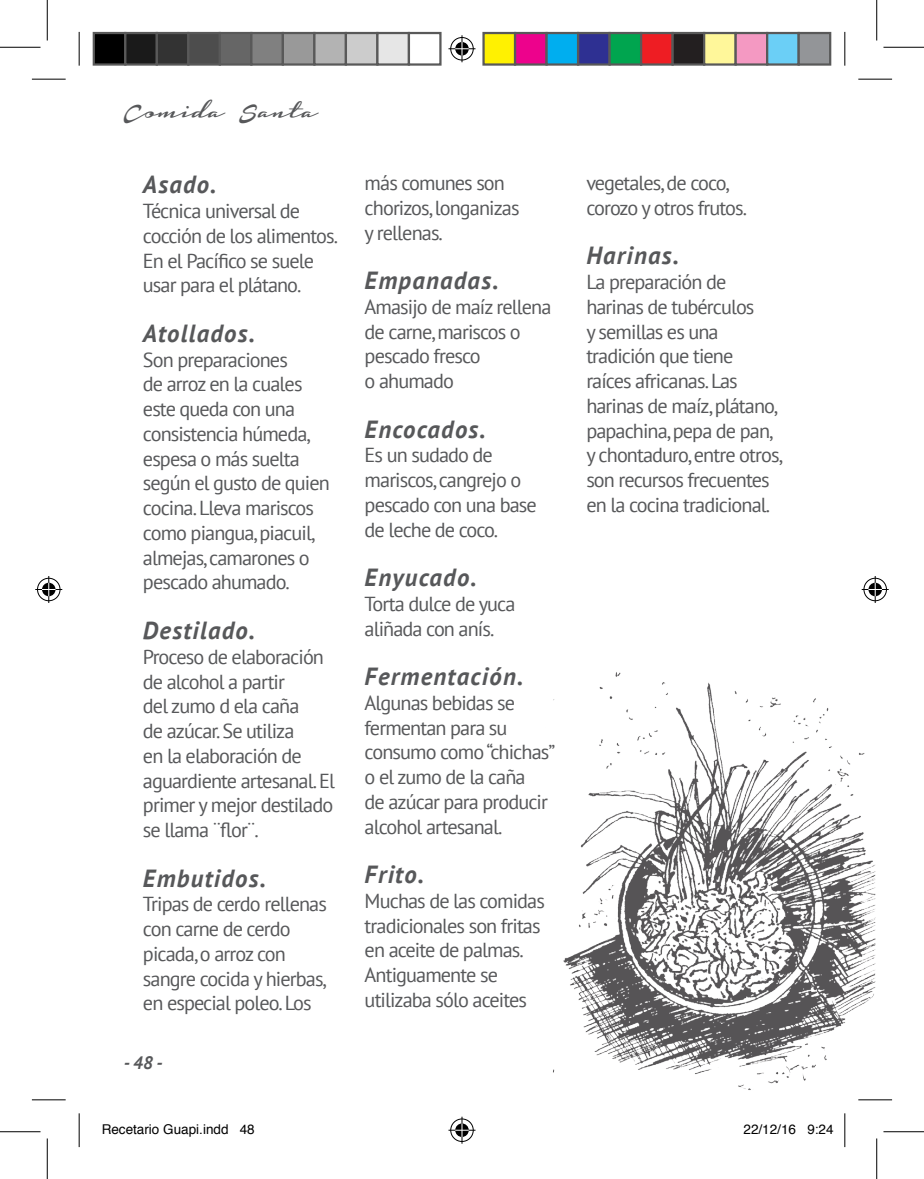
<style>
.page{position:relative;width:924px;height:1179px;background:#fff}
.page>*{position:absolute;margin:0;border:0;box-sizing:border-box;transform-origin:0 0}
.t1{font:27px "Housegrind Personal Use Only";color:#57585a}
.t2{font:italic 700 24.75px "PT Sans";letter-spacing:.05em;color:#57585a}
.t3{font:20.25px/24.8px "PT Sans";letter-spacing:-.045em;color:#57585a}
.t4{font:italic 700 18px "PT Sans";color:#57585a}
.t5{font:13.5px "Helvetica";color:#000}
</style>
<div class="page">
<img style="left:553px;top:672px;width:323px;height:418px">
<hr style="left:32px;top:79px;width:34px;height:1px;background:#000">
<hr style="left:858px;top:79px;width:34px;height:1px;background:#000">
<hr style="left:32px;top:1099px;width:34px;height:1px;background:#000">
<hr style="left:858px;top:1099px;width:34px;height:1px;background:#000">
<hr style="left:79px;top:32px;width:1px;height:34px;background:#000">
<hr style="left:79px;top:1113px;width:1px;height:34px;background:#000">
<hr style="left:844px;top:32px;width:1px;height:34px;background:#000">
<hr style="left:844px;top:1113px;width:1px;height:34px;background:#000">
<hr style="left:0;top:47px;width:40px;height:1px;background:#000">
<hr style="left:883px;top:47px;width:41px;height:1px;background:#000">
<hr style="left:0;top:1131px;width:40px;height:1px;background:#000">
<hr style="left:883px;top:1131px;width:41px;height:1px;background:#000">
<hr style="left:47px;top:0;width:1px;height:41px;background:#000">
<hr style="left:47px;top:1138px;width:1px;height:41px;background:#000">
<hr style="left:876px;top:0;width:1px;height:41px;background:#000">
<hr style="left:876px;top:1138px;width:1px;height:41px;background:#000">
<svg style="left:448px;top:35px;width:27px;height:27px"></svg>
<svg style="left:448px;top:1116px;width:27px;height:27px"></svg>
<svg style="left:35px;top:576px;width:27px;height:27px"></svg>
<svg style="left:861px;top:576px;width:27px;height:27px"></svg>
<div style="left:94px;top:33px;width:31px;height:32px;background:#000"></div>
<div style="left:93px;top:32px;width:33px;height:34px;border:2px solid #595959"></div>
<div style="left:125px;top:33px;width:32px;height:32px;background:#1a1a1a"></div>
<div style="left:124px;top:32px;width:34px;height:34px;border:2px solid #595959"></div>
<div style="left:157px;top:33px;width:31px;height:32px;background:#333"></div>
<div style="left:156px;top:32px;width:33px;height:34px;border:2px solid #595959"></div>
<div style="left:188px;top:33px;width:32px;height:32px;background:#4d4d4d"></div>
<div style="left:187px;top:32px;width:34px;height:34px;border:2px solid #595959"></div>
<div style="left:220px;top:33px;width:31px;height:32px;background:#666"></div>
<div style="left:219px;top:32px;width:33px;height:34px;border:2px solid #595959"></div>
<div style="left:251px;top:33px;width:32px;height:32px;background:#808080"></div>
<div style="left:250px;top:32px;width:34px;height:34px;border:2px solid #595959"></div>
<div style="left:283px;top:33px;width:31px;height:32px;background:#999"></div>
<div style="left:282px;top:32px;width:33px;height:34px;border:2px solid #595959"></div>
<div style="left:314px;top:33px;width:32px;height:32px;background:#b3b3b3"></div>
<div style="left:313px;top:32px;width:34px;height:34px;border:2px solid #595959"></div>
<div style="left:346px;top:33px;width:31px;height:32px;background:#ccc"></div>
<div style="left:345px;top:32px;width:33px;height:34px;border:2px solid #595959"></div>
<div style="left:377px;top:33px;width:32px;height:32px;background:#e6e6e6"></div>
<div style="left:376px;top:32px;width:34px;height:34px;border:2px solid #595959"></div>
<div style="left:408px;top:32px;width:33px;height:34px;border:2px solid #595959"></div>
<div style="left:483px;top:33px;width:32px;height:32px;background:#fff101"></div>
<div style="left:482px;top:32px;width:34px;height:34px;border:2px solid #595959"></div>
<div style="left:515px;top:33px;width:31px;height:32px;background:#ed028c"></div>
<div style="left:514px;top:32px;width:33px;height:34px;border:2px solid #595959"></div>
<div style="left:546px;top:33px;width:32px;height:32px;background:#00aeef"></div>
<div style="left:545px;top:32px;width:34px;height:34px;border:2px solid #595959"></div>
<div style="left:578px;top:33px;width:31px;height:32px;background:#2e3092"></div>
<div style="left:577px;top:32px;width:33px;height:34px;border:2px solid #595959"></div>
<div style="left:609px;top:33px;width:32px;height:32px;background:#00a54f"></div>
<div style="left:608px;top:32px;width:34px;height:34px;border:2px solid #595959"></div>
<div style="left:641px;top:33px;width:31px;height:32px;background:#ee1d23"></div>
<div style="left:640px;top:32px;width:33px;height:34px;border:2px solid #595959"></div>
<div style="left:672px;top:33px;width:32px;height:32px;background:#231f20"></div>
<div style="left:671px;top:32px;width:34px;height:34px;border:2px solid #595959"></div>
<div style="left:704px;top:33px;width:31px;height:32px;background:#fff79a"></div>
<div style="left:703px;top:32px;width:33px;height:34px;border:2px solid #595959"></div>
<div style="left:735px;top:33px;width:32px;height:32px;background:#f499c2"></div>
<div style="left:734px;top:32px;width:34px;height:34px;border:2px solid #595959"></div>
<div style="left:767px;top:33px;width:31px;height:32px;background:#6bcff6"></div>
<div style="left:766px;top:32px;width:33px;height:34px;border:2px solid #595959"></div>
<div style="left:798px;top:33px;width:32px;height:32px;background:#939598"></div>
<div style="left:797px;top:32px;width:34px;height:34px;border:2px solid #595959"></div>
<h1 class="t1" style="left:124px;top:96px;width:196px">Comida Santa</h1>
<p class="t2" style="left:143px;top:168px;width:75px">Asado.</p>
<p class="t3" style="left:143px;top:198px;width:197px">Técnica universal de cocción de los alimentos.<br>En el Pacífico se suele usar para el plátano.</p>
<p class="t2" style="left:143px;top:317px;width:113px">Atollados.</p>
<p class="t3" style="left:143px;top:347px;width:188px">Son preparaciones<br>de arroz en la cuales este queda con una consistencia húmeda, espesa o más suelta según el gusto de quien cocina. Lleva mariscos como piangua, piacuil, almejas, camarones o pescado ahumado.</p>
<p class="t2" style="left:143px;top:614px;width:114px">Destilado.</p>
<p class="t3" style="left:143px;top:644px;width:193px">Proceso de elaboración de alcohol a partir<br>del zumo d ela caña<br>de azúcar. Se utiliza<br>en la elaboración de aguardiente artesanal. El primer y mejor destilado se llama ¨flor¨.</p>
<p class="t2" style="left:143px;top:861px;width:125px">Embutidos.</p>
<p class="t3" style="left:143px;top:891px;width:185px">Tripas de cerdo rellenas con carne de cerdo picada, o arroz con sangre cocida y hierbas, en especial poleo. Los</p>
<p class="t4" style="left:124px;top:1050px;width:40px">- 48 -</p>
<p class="t3" style="left:365px;top:170px;width:156px">más comunes son chorizos, longanizas y rellenas.</p>
<p class="t2" style="left:365px;top:264px;width:135px">Empanadas.</p>
<p class="t3" style="left:365px;top:294px;width:188px">Amasijo de maíz rellena de carne, mariscos o pescado fresco<br>o ahumado</p>
<p class="t2" style="left:365px;top:412px;width:123px">Encocados.</p>
<p class="t3" style="left:365px;top:442px;width:174px">Es un sudado de mariscos, cangrejo o pescado con una base de leche de coco.</p>
<p class="t2" style="left:365px;top:561px;width:113px">Enyucado.</p>
<p class="t3" style="left:365px;top:591px;width:152px">Torta dulce de yuca aliñada con anís.</p>
<p class="t2" style="left:365px;top:660px;width:160px">Fermentación.</p>
<p class="t3" style="left:365px;top:690px;width:192px">Algunas bebidas se fermentan para su consumo como “chichas” o el zumo de la caña<br>de azúcar para producir alcohol artesanal.</p>
<p class="t2" style="left:365px;top:858px;width:61px">Frito.</p>
<p class="t3" style="left:365px;top:888px;width:182px">M uchas de las comidas tradicionales son fritas en aceite de palmas.<br>Antiguamente se utilizaba sólo aceites</p>
<p class="t3" style="left:586px;top:170px;width:162px">vegetales, de coco, corozo y otros frutos.</p>
<p class="t2" style="left:586px;top:239px;width:94px">Harinas.</p>
<p class="t3" style="left:586px;top:269px;width:198px">La preparación de harinas de tubérculos<br>y semillas es una tradición que tiene raíces africanas. Las harinas de maíz, plátano, papachina, pepa de pan, y chontaduro, entre otros, son recursos frecuentes en la cocina tradicional.</p>
<p class="t5" style="left:102px;top:1118px;width:155px">Recetario Guapi.indd 48</p>
<p class="t5" style="left:743px;top:1118px;width:92px">22/12/16 9:24</p>
</div>
